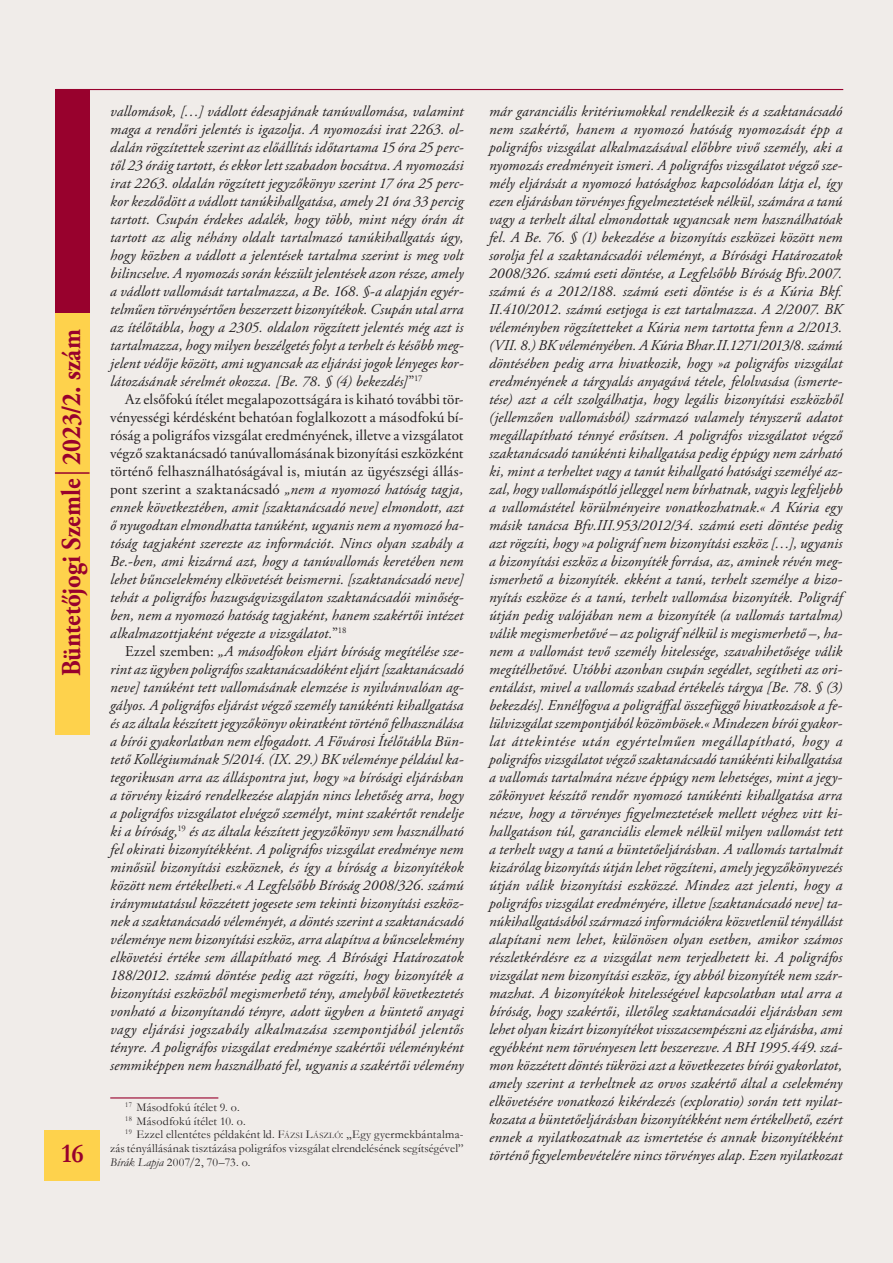
<style>
.page{position:relative;width:893px;height:1263px;background:#fff}
.page>*{position:absolute;margin:0;border:0;box-sizing:border-box;transform-origin:0 0}
.t1{font:700 27.3px "Adobe Garamond Pro";color:#98012d;scale:.91 1}
.t2{font:700 27px "Garamond";color:#98012d}
.Szöveg{font:italic 15px/18px "Adobe Garamond Pro";letter-spacing:.01em;color:#231f20;text-align:justify}
.labjegyzet{font:12px/13.5px "Garamond";letter-spacing:.01em;color:#231f20;text-align:justify}
.s1{font-style:normal}
.s2{font-style:inherit}
.s3{font-size:8.4px}
.s4{font-style:italic}
</style>
<div class="page">
<div style="left:0;top:0;width:892px;height:1262px;background:#f0ece9"></div>
<div style="left:44px;top:1129px;width:55px;height:51px;background:#fed24c"></div>
<hr style="left:56px;top:89px;width:786px;height:1px;background:#98012d">
<div style="left:56px;top:311px;width:34px;height:423px;background:#fed24c"></div>
<div style="left:56px;top:89px;width:34px;height:223px;background:#98012d"></div>
<hr style="left:55px;top:472px;width:34px;height:1px;background:#98012d">
<hr style="left:110px;top:1097px;width:108px;height:1px;background:#98012d">
<h1 class="t1" style="left:56px;top:676px;width:383px;rotate:-90deg">Büntetőjogi Szemle 2023/2. szám</h1>
<h2 class="t2" style="left:61px;top:1134px;width:24px">16</h2>
<p class="Szöveg" style="left:110px;top:102px;width:354px">vallomások, […] vádlott édesapjának tanúvallomása, valamint maga a rendőri jelentés is igazolja. A nyomozási irat 2263. ol&shy;dalán rögzítettek szerint az előállítás időtartama 15 óra 25 perc&shy;től 23 óráig tartott, és ekkor lett szabadon bocsátva. A nyomozási irat 2263. oldalán rögzített jegyzőkönyv szerint 17 óra 25 perc&shy;kor kezdődött a vádlott tanúkihallgatása, amely 21 óra 33 percig tartott. Csupán érdekes adalék, hogy több, mint négy órán át tartott az alig néhány oldalt tartalmazó tanúkihallgatás úgy, hogy közben a vádlott a jelentések tartalma szerint is meg volt bilincselve. A nyomozás során készült jelentések azon része, amely a vádlott vallomását tartalmazza, a Be. 168. §-a alapján egyér&shy;telműen törvénysértően beszerzett bizonyítékok. Csupán utal arra az ítélőtábla, hogy a 2305. oldalon rögzített jelentés még azt is tartalmazza, hogy milyen beszélgetés folyt a terhelt és később meg&shy;jelent védője között, ami ugyancsak az eljárási jogok lényeges kor&shy;látozásának sérelmét okozza. [Be. 78. § (4) bekezdés]<span class="s1">”</span><sup>17</sup></p>
<p class="Szöveg" style="left:110px;top:390px;width:354px;text-indent:15px"><span class="s1">Az elsőfokú ítélet megalapozottságára is kiható további tör&shy;vényességi kérdésként behatóan foglalkozott a másodfokú bí&shy;róság a poligráfos vizsgálat eredményének, illetve a vizsgálatot végző szaktanácsadó tanúvallomásának bizonyítási eszközként történő felhasználhatóságával is, miután az ügyészségi állás&shy;pont szerint a szaktanácsadó</span> „nem a nyomozó hatóság tagja, ennek következtében, amit [szaktanácsadó neve] elmondott, azt ő nyugodtan elmondhatta tanúként, ugyanis nem a nyomozó ha&shy;tóság tagjaként szerezte az információt. Nincs olyan szabály a Be.-ben, ami kizárná azt, hogy a tanúvallomás keretében nem lehet bűncselekmény elkövetését beismerni. [szaktanácsadó neve] tehát a poligráfos hazugságvizsgálaton szaktanácsadói minőség&shy;ben, nem a nyomozó hatóság tagjaként, hanem szakértői intézet alkalmazottjaként végezte a vizsgálatot.<span class="s1">”</span><sup>18</sup></p>
<p class="Szöveg" style="left:110px;top:642px;width:354px;text-indent:15px"><span class="s1">Ezzel szemben:</span> „A másodfokon eljárt bíróság megítélése sze&shy;rint az ügyben poligráfos szaktanácsadóként eljárt [szaktanácsadó neve] tanúként tett vallomásának elemzése is nyilvánvalóan ag&shy;gályos. A poligráfos eljárást végző személy tanúkénti kihallgatása és az általa készített jegyzőkönyv okiratként történő felhasználása a bírói gyakorlatban nem elfogadott. A Fővárosi Ítélőtábla Bün&shy;tető Kollégiumának 5/2014. (IX. 29.) BK véleménye például ka&shy;tegorikusan arra az álláspontra jut, hogy »a bírósági eljárásban a törvény kizáró rendelkezése alapján nincs lehetőség arra, hogy a poligráfos vizsgálatot elvégző személyt, mint szakértőt rendelje ki a bíróság,<sup>19</sup> és az általa készített jegyzőkönyv sem használható fel okirati bizonyítékként. A poligráfos vizsgálat eredménye nem minősül bizonyítási eszköznek, és így a bíróság a bizonyítékok között nem értékelheti.« A Legfelsőbb Bíróság 2008/326. számú iránymutatásul közzétett jogesete sem tekinti bizonyítási eszköz&shy;nek a szaktanácsadó véleményét, a döntés szerint a szaktanácsadó véleménye nem bizonyítási eszköz, arra alapítva a bűncselekmény elkövetési értéke sem állapítható meg. A Bírósági Határozatok 188/2012. számú döntése pedig azt rögzíti, hogy bizonyíték a bizonyítási eszközből megismerhető tény, amelyből következtetés vonható a bizonyítandó tényre, adott ügyben a büntető anyagi vagy eljárási jogszabály alkalmazása szempontjából jelentős tényre. A poligráfos vizsgálat eredménye szakértői véleményként semmiképpen nem használható fel, ugyanis a szakértői vélemény</p>
<p class="labjegyzet" style="left:125px;top:1100px;width:116px"><sup>17</sup> Másodfokú ítélet 9. o.</p>
<p class="labjegyzet" style="left:125px;top:1113px;width:122px"><sup>18</sup> Másodfokú ítélet 10. o.</p>
<p class="labjegyzet" style="left:110px;top:1127px;width:354px;text-indent:15px"><sup>19</sup> Ezzel ellentétes példaként ld. <span class="s2">F</span><span class="s3">ÁZSI</span> <span class="s2">L</span><span class="s3">ÁSZLÓ</span>: „Egy gyermekbántalma&shy;zás tényállásának tisztázása poligráfos vizsgálat elrendelésének segítségével” <span class="s4">Bírák Lapja</span> 2007/2, 70–73. o.</p>
<p class="Szöveg" style="left:489px;top:102px;width:355px">már garanciális kritériumokkal rendelkezik és a szaktanácsadó nem szakértő, hanem a nyomozó hatóság nyomozását épp a poligráfos vizsgálat alkalmazásával előbbre vivő személy, aki a nyomozás eredményeit ismeri. A poligráfos vizsgálatot végző sze&shy;mély eljárását a nyomozó hatósághoz kapcsolódóan látja el, így ezen eljárásban törvényes figyelmeztetések nélkül, számára a tanú vagy a terhelt által elmondottak ugyancsak nem használhatóak fel. A Be. 76. § (1) bekezdése a bizonyítás eszközei között nem sorolja fel a szaktanácsadói véleményt, a Bírósági Határozatok 2008/326. számú eseti döntése, a Legfelsőbb Bíróság Bfv.2007. számú és a 2012/188. számú eseti döntése is és a Kúria Bkf.<br>II.410/2012. számú esetjoga is ezt tartalmazza. A 2/2007. BK véleményben rögzítetteket a Kúria nem tartotta fenn a 2/2013. (VII. 8.) BK véleményében. A Kúria Bhar.II.1271/2013/8. számú döntésében pedig arra hivatkozik, hogy »a poligráfos vizsgálat eredményének a tárgyalás anyagává tétele, felolvasása (ismerte&shy;tése) azt a célt szolgálhatja, hogy legális bizonyítási eszközből (jellemzően vallomásból) származó valamely tényszerű adatot megállapítható ténnyé erősítsen. A poligráfos vizsgálatot végző szaktanácsadó tanúkénti kihallgatása pedig éppúgy nem zárható ki, mint a terheltet vagy a tanút kihallgató hatósági személyé az&shy;zal, hogy vallomáspótló jelleggel nem bírhatnak, vagyis legfeljebb a vallomástétel körülményeire vonatkozhatnak.« A Kúria egy másik tanácsa Bfv.III.953/2012/34. számú eseti döntése pedig azt rögzíti, hogy »a poligráf nem bizonyítási eszköz […], ugyanis a bizonyítási eszköz a bizonyíték forrása, az, aminek révén meg&shy;ismerhető a bizonyíték. ekként a tanú, terhelt személye a bizo&shy;nyítás eszköze és a tanú, terhelt vallomása bizonyíték. Poligráf útján pedig valójában nem a bizonyíték (a vallomás tartalma) válik megismerhetővé – az poligráf nélkül is megismerhető –, ha&shy;nem a vallomást tevő személy hitelessége, szavahihetősége válik megítélhetővé. Utóbbi azonban csupán segédlet, segítheti az ori&shy;entálást, mivel a vallomás szabad értékelés tárgya [Be. 78. § (3) bekezdés]. Ennélfogva a poligráffal összefüggő hivatkozások a fe&shy;lülvizsgálat szempontjából közömbösek.« Mindezen bírói gyakor&shy;lat áttekintése után egyértelműen megállapítható, hogy a poligráfos vizsgálatot végző szaktanácsadó tanúkénti kihallgatása a vallomás tartalmára nézve éppúgy nem lehetséges, mint a jegy&shy;zőkönyvet készítő rendőr nyomozó tanúkénti kihallgatása arra nézve, hogy a törvényes figyelmeztetések mellett véghez vitt ki&shy;hallgatáson túl, garanciális elemek nélkül milyen vallomást tett a terhelt vagy a tanú a büntetőeljárásban. A vallomás tartalmát kizárólag bizonyítás útján lehet rögzíteni, amely jegyzőkönyvezés útján válik bizonyítási eszközzé. Mindez azt jelenti, hogy a poligráfos vizsgálat eredményére, illetve [szaktanácsadó neve] ta&shy;núkihallgatásából származó információkra közvetlenül tényállást alapítani nem lehet, különösen olyan esetben, amikor számos részletkérdésre ez a vizsgálat nem terjedhetett ki. A poligráfos vizsgálat nem bizonyítási eszköz, így abból bizonyíték nem szár&shy;mazhat. A bizonyítékok hitelességével kapcsolatban utal arra a bíróság, hogy szakértői, illetőleg szaktanácsadói eljárásban sem lehet olyan kizárt bizonyítékot visszacsempészni az eljárásba, ami egyébként nem törvényesen lett beszerezve. A BH 1995.449. szá&shy;mon közzétett döntés tükrözi azt a következetes bírói gyakorlatot, amely szerint a terheltnek az orvos szakértő által a cselekmény elkövetésére vonatkozó kikérdezés (exploratio) során tett nyilat&shy;kozata a büntetőeljárásban bizonyítékként nem értékelhető, ezért ennek a nyilatkozatnak az ismertetése és annak bizonyítékként történő figyelembevételére nincs törvényes alap. Ezen nyilatkozat</p>
</div>
